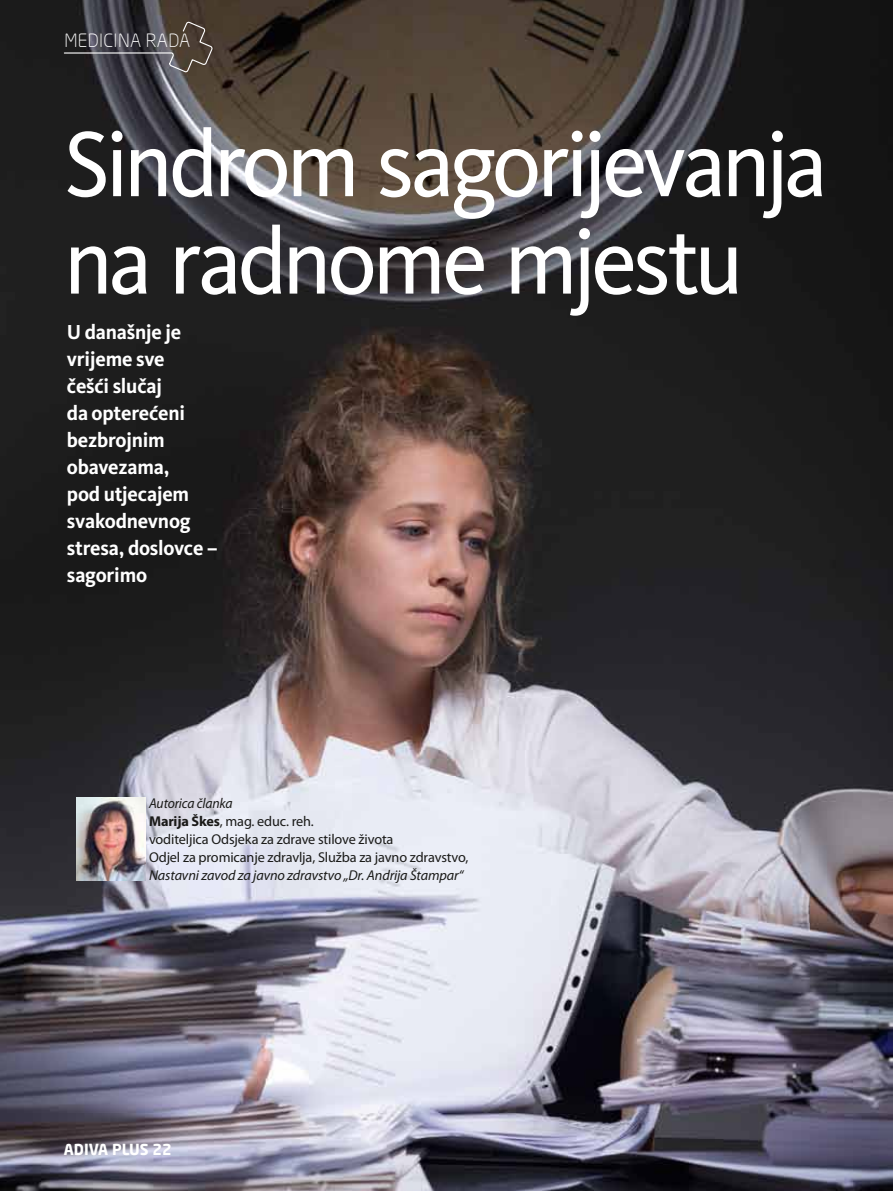
<style>
.page{position:relative;width:893px;height:1191px;background:#fff}
.page>*{position:absolute;margin:0;border:0;box-sizing:border-box;transform-origin:0 0}
.t1{font:95.7px/97.4px "Kievit Pro";letter-spacing:-.05em;color:#fff;scale:.96 1}
.t2{font:700 21px/27px "Kievit Pro";letter-spacing:-.01em;color:#fff;scale:.96 1}
.t3{font:300 18px "Neo Sans Pro";letter-spacing:.02em;color:#fff}
.t4{font:700 15px "Neo Sans Pro";color:#fff}
.t5{font:14.25px/18px "Myriad Pro";letter-spacing:-.01em;color:#1a1a18}
.t6{font:italic 14.25px "Myriad Pro";letter-spacing:-.01em;color:#1a1a18}
.s1{font-style:italic}
.s2{font-weight:700}
</style>
<div class="page">
<img style="left:0;top:0;width:893px;height:1191px">
<svg style="left:63px;top:21px;width:150px;height:55px"></svg>
<img style="left:77px;top:797px;width:68px;height:83px">
<p class="t3" style="left:64px;top:30px;width:128px">MEDICINA RADA</p>
<h1 class="t1" style="left:64px;top:115px;width:797px">Sindrom sagorijevanja na radnome mjestu</h1>
<h2 class="t2" style="left:67px;top:318px;width:159px">U današnje je vrijeme sve<br>češći slučaj<br>da opterećeni bezbrojnim obavezama,<br>pod utjecajem svakodnevnog stresa, doslovce – sagorimo</h2>
<p class="t5" style="left:149px;top:794px;width:321px"><span class="s1">Autorica članka<br></span><span class="s2">Marija Škes</span>, mag. educ. reh.<br>voditeljica Odsjeka za zdrave stilove života<br>Odjel za promicanje zdravlja, Služba za javno zdravstvo,</p>
<p class="t6" style="left:149px;top:866px;width:316px">Nastavni zavod za javno zdravstvo „Dr. Andrija Štampar“</p>
<p class="t4" style="left:64px;top:1139px;width:110px">ADIVA PLUS 22</p>
</div>
